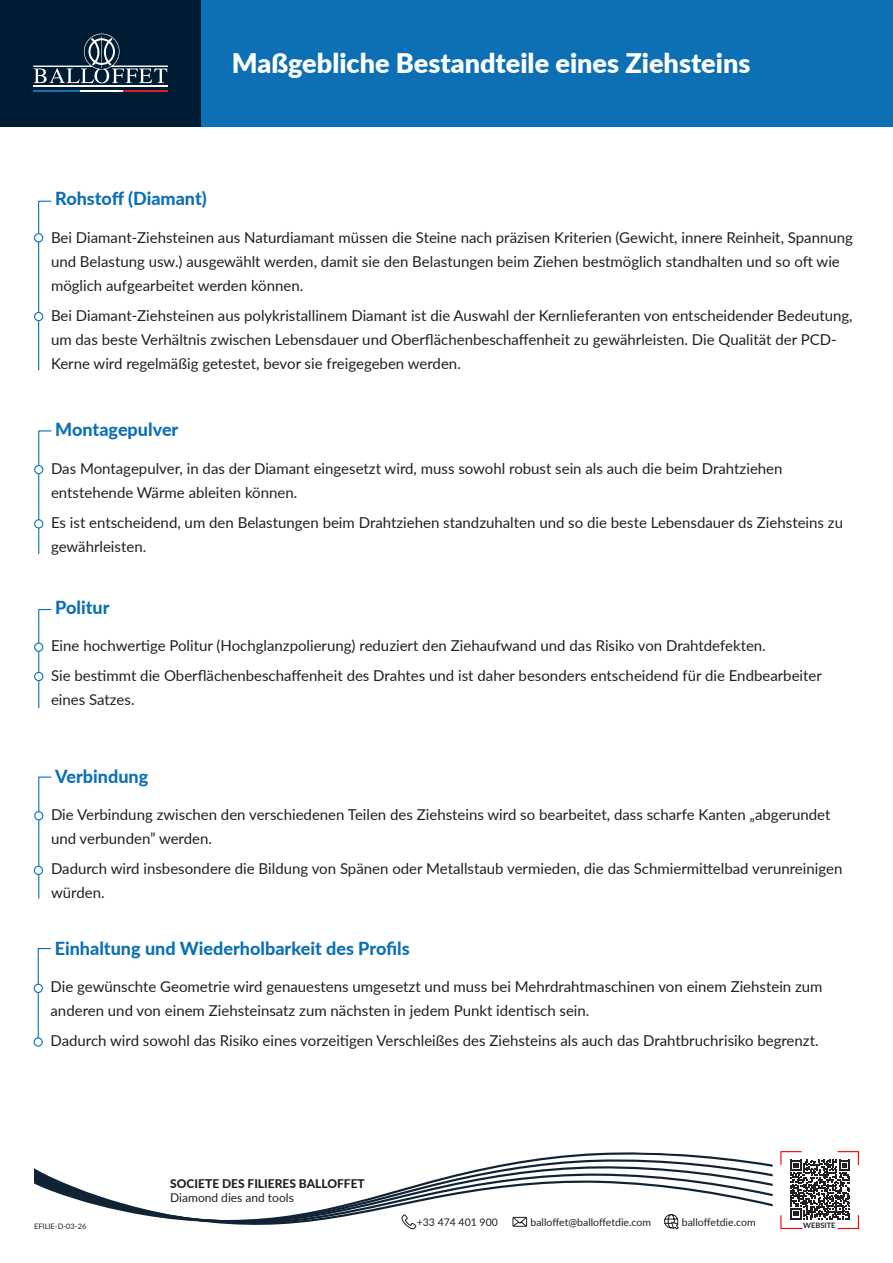
<style>
.page{position:relative;width:893px;height:1263px;background:#fff}
.page>*{position:absolute;margin:0;border:0;box-sizing:border-box;transform-origin:0 0}
.Style_de_paragraphe_1{font:900 27px "Lato";color:#fff}
.sous-titre{font:800 18px "Lato";color:#0d70b5}
.texte_fiche{font:15px/24px "Lato";color:#231f20}
.t1{font:800 12px "Lato";color:#231f20}
.t2{font:12px "Lato";color:#231f20}
.t3{font:10.5px "Lato";color:#231f20}
.t4{font:7.5px "Lato";color:#231f20}
.t5{font:700 7.5px "Lato";color:#231f20}
</style>
<div class="page">
<svg style="left:559px;top:1152px;width:146px;height:4px"></svg>
<svg style="left:34px;top:1158px;width:739px;height:68px"></svg>
<svg style="left:34px;top:1169px;width:131px;height:49px"></svg>
<svg style="left:401px;top:1213px;width:16px;height:17px"></svg>
<svg style="left:512px;top:1216px;width:15px;height:11px"></svg>
<svg style="left:664px;top:1214px;width:16px;height:16px"></svg>
<div style="left:194px;top:0;width:699px;height:127px;background:#0d70b5"></div>
<div style="left:0;top:0;width:201px;height:127px;background:#001c32"></div>
<hr style="left:33px;top:85px;width:135px;height:1px;background:#fff">
<svg style="left:33px;top:33px;width:135px;height:51px"></svg>
<hr style="left:79px;top:90px;width:44px;height:2px;background:#fff">
<hr style="left:33px;top:90px;width:46px;height:2px;background:#0c71b5">
<hr style="left:123px;top:90px;width:45px;height:2px;background:#e01e26">
<svg style="left:780px;top:1151px;width:79px;height:78px"></svg>
<svg style="left:38px;top:200px;width:14px;height:171px"></svg>
<div style="left:35px;top:234px;width:8px;height:8px;background:#fff;border-radius:50%"></div>
<div style="left:34px;top:233px;width:9px;height:9px;border:1px solid #0d70b5;border-radius:50%"></div>
<div style="left:35px;top:312px;width:8px;height:9px;background:#fff;border-radius:50%"></div>
<div style="left:34px;top:312px;width:9px;height:9px;border:1px solid #0d70b5;border-radius:50%"></div>
<svg style="left:38px;top:776px;width:14px;height:123px"></svg>
<div style="left:35px;top:812px;width:8px;height:8px;background:#fff;border-radius:50%"></div>
<div style="left:34px;top:811px;width:9px;height:9px;border:1px solid #0d70b5;border-radius:50%"></div>
<svg style="left:38px;top:609px;width:14px;height:99px"></svg>
<div style="left:35px;top:643px;width:8px;height:8px;background:#fff;border-radius:50%"></div>
<div style="left:34px;top:642px;width:9px;height:10px;border:1px solid #0d70b5;border-radius:50%"></div>
<div style="left:35px;top:672px;width:8px;height:9px;background:#fff;border-radius:50%"></div>
<div style="left:34px;top:672px;width:9px;height:9px;border:1px solid #0d70b5;border-radius:50%"></div>
<svg style="left:38px;top:430px;width:14px;height:125px"></svg>
<div style="left:35px;top:466px;width:8px;height:8px;background:#fff;border-radius:50%"></div>
<div style="left:34px;top:465px;width:9px;height:9px;border:1px solid #0d70b5;border-radius:50%"></div>
<div style="left:34px;top:866px;width:9px;height:8px;background:#fff;border-radius:50%"></div>
<div style="left:34px;top:866px;width:9px;height:9px;border:1px solid #0d70b5;border-radius:50%"></div>
<div style="left:35px;top:520px;width:8px;height:8px;background:#fff;border-radius:50%"></div>
<div style="left:34px;top:519px;width:9px;height:9px;border:1px solid #0d70b5;border-radius:50%"></div>
<svg style="left:37px;top:948px;width:14px;height:92px"></svg>
<div style="left:34px;top:984px;width:8px;height:8px;background:#fff;border-radius:50%"></div>
<div style="left:34px;top:984px;width:9px;height:9px;border:1px solid #0d70b5;border-radius:50%"></div>
<div style="left:34px;top:1038px;width:8px;height:8px;background:#fff;border-radius:50%"></div>
<div style="left:34px;top:1037px;width:9px;height:10px;border:1px solid #0d70b5;border-radius:50%"></div>
<p class="Style_de_paragraphe_1" style="left:232px;top:43px;width:520px">Maßgebliche Bestandteile eines Ziehsteins</p>
<p class="sous-titre" style="left:55px;top:185px;width:153px">Rohstoff (Diamant)</p>
<p class="texte_fiche" style="left:51px;top:225px;width:803px">Bei Diamant-Ziehsteinen aus Naturdiamant müssen die Steine nach präzisen Kriterien (Gewicht, innere Reinheit, Spannung und Belastung usw.) ausgewählt werden, damit sie den Belastungen beim Ziehen bestmöglich standhalten und so oft wie möglich aufgearbeitet werden können.</p>
<p class="texte_fiche" style="left:51px;top:303px;width:803px">Bei Diamant-Ziehsteinen aus polykristallinem Diamant ist die Auswahl der Kernlieferanten von entscheidender Bedeutung, um das beste Verhältnis zwischen Lebensdauer und Oberflächenbeschaffenheit zu gewährleisten. Die Qualität der PCD-<br>Kerne wird regelmäßig getestet, bevor sie freigegeben werden.</p>
<p class="sous-titre" style="left:55px;top:416px;width:125px">Montagepulver</p>
<p class="texte_fiche" style="left:51px;top:456px;width:733px">Das Montagepulver, in das der Diamant eingesetzt wird, muss sowohl robust sein als auch die beim Drahtziehen entstehende Wärme ableiten können.</p>
<p class="texte_fiche" style="left:51px;top:510px;width:793px">Es ist entscheidend, um den Belastungen beim Drahtziehen standzuhalten und so die beste Lebensdauer ds Ziehsteins zu gewährleisten.</p>
<p class="sous-titre" style="left:55px;top:594px;width:56px">Politur</p>
<p class="texte_fiche" style="left:51px;top:633px;width:716px">Eine hochwertige Politur (Hochglanzpolierung) reduziert den Ziehaufwand und das Risiko von Drahtdefekten.</p>
<p class="texte_fiche" style="left:51px;top:663px;width:772px">Sie bestimmt die Oberflächenbeschaffenheit des Drahtes und ist daher besonders entscheidend für die Endbearbeiter eines Satzes.</p>
<p class="sous-titre" style="left:55px;top:763px;width:94px">Verbindung</p>
<p class="texte_fiche" style="left:51px;top:802px;width:781px">Die Verbindung zwischen den verschiedenen Teilen des Ziehsteins wird so bearbeitet, dass scharfe Kanten „abgerundet und verbunden” werden.</p>
<p class="texte_fiche" style="left:51px;top:856px;width:793px">Dadurch wird insbesondere die Bildung von Spänen oder Metallstaub vermieden, die das Schmiermittelbad verunreinigen würden.</p>
<p class="sous-titre" style="left:55px;top:935px;width:356px">Einhaltung und Wiederholbarkeit des Profils</p>
<p class="texte_fiche" style="left:51px;top:974px;width:774px">Die gewünschte Geometrie wird genauestens umgesetzt und muss bei Mehrdrahtmaschinen von einem Ziehstein zum anderen und von einem Ziehsteinsatz zum nächsten in jedem Punkt identisch sein.</p>
<p class="texte_fiche" style="left:51px;top:1028px;width:770px">Dadurch wird sowohl das Risiko eines vorzeitigen Verschleißes des Ziehsteins als auch das Drahtbruchrisiko begrenzt.</p>
<p class="t1" style="left:170px;top:1174px;width:196px">SOCIETE DES FILIERES BALLOFFET</p>
<p class="t2" style="left:170px;top:1189px;width:125px">Diamond dies and tools</p>
<p class="t3" style="left:417px;top:1215px;width:83px">+33 474 401 900</p>
<p class="t3" style="left:530px;top:1215px;width:122px">balloffet@balloffetdie.com</p>
<p class="t3" style="left:682px;top:1215px;width:75px">balloffetdie.com</p>
<p class="t4" style="left:34px;top:1221px;width:54px">EFILIE-D-03-26</p>
<p class="t5" style="left:803px;top:1220px;width:34px">WEBSITE</p>
</div>
